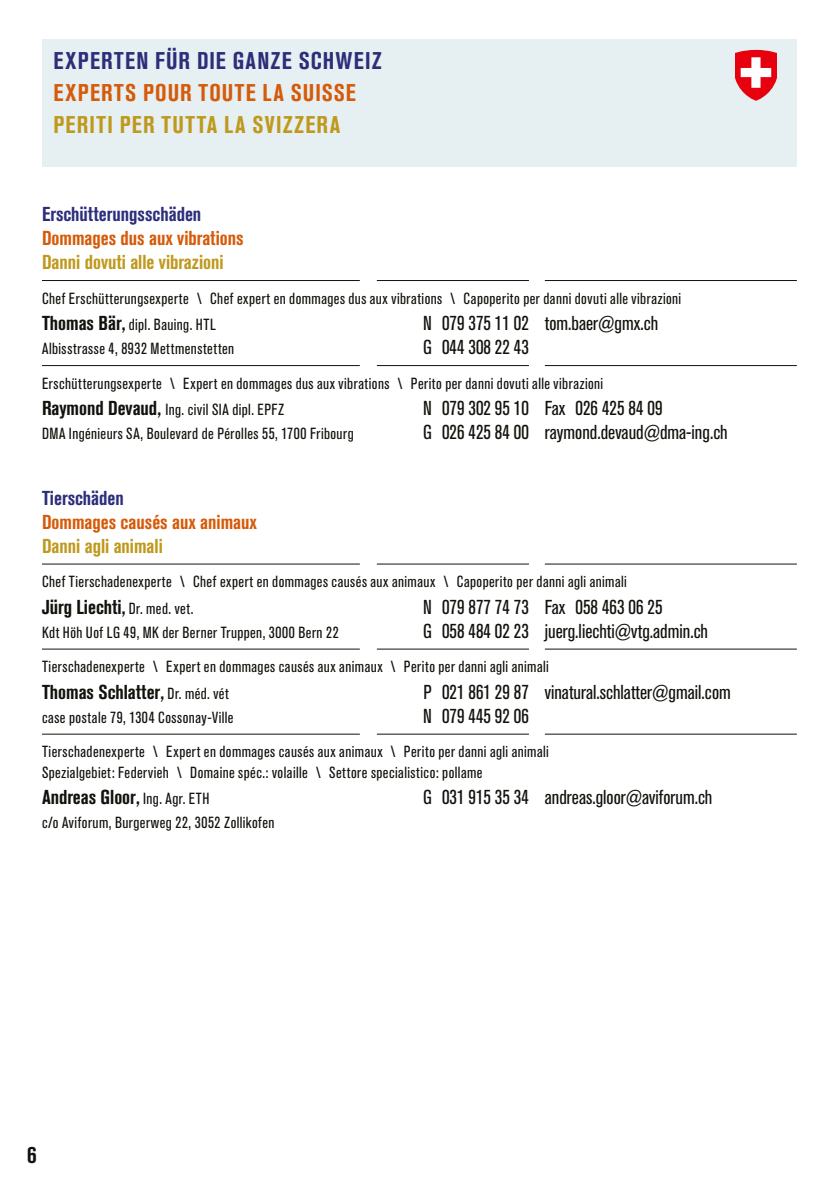
<style>
.page{position:relative;width:840px;height:1191px;background:#fff}
.page>*{position:absolute;margin:0;border:0;box-sizing:border-box;transform-origin:0 0}
.Haupt-Rubriktitel{font:700 condensed 24px/32px "Akzidenz Grotesk Pro";letter-spacing:.05em;color:#d55a09}
.Haupt-Rubriktitel-2{font:700 condensed 24px "Akzidenz Grotesk Pro";letter-spacing:.05em;color:#2c2e7a}
.t1{font:700 condensed 24px "Akzidenz Grotesk Pro";color:#12120d}
.ZEM_Standard_deutsch{font:condensed 20px "Akzidenz Grotesk Pro";color:#12120d}
.ZEM_Standard_deutsch-2{font:700 condensed 20px "Akzidenz Grotesk Pro";color:#12120d}
.ZEM_Standard_deutsch-3{font:700 condensed 20px "Akzidenz Grotesk Pro";color:#d55a09}
.ZEM_Standard_deutsch-4{font:700 condensed 20px "Akzidenz Grotesk Pro";color:#bf991d}
.ZEM_Standard_deutsch-5{font:700 condensed 20px "Akzidenz Grotesk Pro";color:#2c2e7a}
.ZEM_Standard_deutsch-6{font:condensed 16px/24px "Akzidenz Grotesk Pro";letter-spacing:.03em;color:#12120d}
.s1{color:#bf991d}
.s2{font-weight:700;font-size:20px}
.s3{font-weight:400;font-size:16px}
</style>
<div class="page">
<div style="left:42px;top:40px;width:754px;height:127px;background:#e6eff1"></div>
<hr style="left:42px;top:280px;width:317px;height:1px;background:#12120d">
<hr style="left:376px;top:280px;width:152px;height:1px;background:#12120d">
<hr style="left:544px;top:280px;width:252px;height:1px;background:#12120d">
<hr style="left:42px;top:365px;width:317px;height:1px;background:#12120d">
<hr style="left:376px;top:365px;width:152px;height:1px;background:#12120d">
<hr style="left:544px;top:365px;width:252px;height:1px;background:#12120d">
<hr style="left:42px;top:564px;width:317px;height:1px;background:#12120d">
<hr style="left:376px;top:564px;width:152px;height:1px;background:#12120d">
<hr style="left:544px;top:564px;width:252px;height:1px;background:#12120d">
<hr style="left:42px;top:649px;width:317px;height:1px;background:#12120d">
<hr style="left:376px;top:649px;width:152px;height:1px;background:#12120d">
<hr style="left:544px;top:649px;width:252px;height:1px;background:#12120d">
<hr style="left:42px;top:734px;width:317px;height:1px;background:#12120d">
<hr style="left:376px;top:734px;width:152px;height:1px;background:#12120d">
<hr style="left:544px;top:734px;width:252px;height:1px;background:#12120d">
<svg style="left:735px;top:50px;width:41px;height:51px;background:#ec626a"></svg>
<p class="Haupt-Rubriktitel-2" style="left:53px;top:45px;width:330px">EXPERTEN FÜR DIE GANZE SCHWEIZ</p>
<p class="Haupt-Rubriktitel" style="left:53px;top:76px;width:304px">EXPERTS POUR TOUTE LA SUISSE<br><span class="s1">PERITI PER TUTTA LA SVIZZERA</span></p>
<p class="ZEM_Standard_deutsch-5" style="left:42px;top:201px;width:161px">Erschütterungsschäden</p>
<p class="ZEM_Standard_deutsch-3" style="left:42px;top:225px;width:203px">Dommages dus aux vibrations</p>
<p class="ZEM_Standard_deutsch-4" style="left:42px;top:249px;width:183px">Danni dovuti alle vibrazioni</p>
<p class="ZEM_Standard_deutsch-6" style="left:42px;top:286px;width:640px">Chef Erschütterungsexperte \ Chef expert en dommages dus aux vibrations \ Capoperito per danni dovuti alle vibrazioni</p>
<p class="ZEM_Standard_deutsch-6" style="left:42px;top:312px;width:194px"><span class="s2">Thomas Bär,</span> dipl. Bauing. HTL<br>Albisstrasse 4, 8932 Mettmenstetten</p>
<p class="ZEM_Standard_deutsch" style="left:423px;top:310px;width:107px">N 079 375 11 02</p>
<p class="ZEM_Standard_deutsch" style="left:544px;top:310px;width:115px">tom.baer@gmx.ch</p>
<p class="ZEM_Standard_deutsch" style="left:423px;top:334px;width:107px">G 044 308 22 43</p>
<p class="ZEM_Standard_deutsch-6" style="left:42px;top:371px;width:562px">Erschütterungsexperte \ Expert en dommages dus aux vibrations \ Perito per danni dovuti alle vibrazioni</p>
<p class="ZEM_Standard_deutsch-6" style="left:42px;top:397px;width:313px"><span class="s2">Raymond Devaud,</span> Ing. civil SIA dipl. EPFZ<br>DMA Ingénieurs SA, Boulevard de Pérolles 55, 1700 Fribourg</p>
<p class="ZEM_Standard_deutsch" style="left:423px;top:395px;width:107px">N 079 302 95 10</p>
<p class="ZEM_Standard_deutsch" style="left:544px;top:395px;width:119px">Fax 026 425 84 09</p>
<p class="ZEM_Standard_deutsch" style="left:544px;top:419px;width:184px">raymond.devaud@dma-ing.ch</p>
<p class="ZEM_Standard_deutsch" style="left:423px;top:419px;width:107px">G 026 425 84 00</p>
<p class="ZEM_Standard_deutsch-5" style="left:42px;top:485px;width:83px">Tierschäden</p>
<p class="ZEM_Standard_deutsch-3" style="left:42px;top:509px;width:216px">Dommages causés aux animaux</p>
<p class="ZEM_Standard_deutsch-4" style="left:42px;top:533px;width:122px">Danni agli animali</p>
<p class="ZEM_Standard_deutsch-6" style="left:42px;top:569px;width:586px">Chef Tierschadenexperte \ Chef expert en dommages causés aux animaux \ Capoperito per danni agli animali</p>
<p class="ZEM_Standard_deutsch-2" style="left:42px;top:594px;width:153px">Jürg Liechti, <span class="s3">Dr. med. vet.</span></p>
<p class="ZEM_Standard_deutsch-6" style="left:42px;top:620px;width:298px">Kdt Höh Uof LG 49, MK der Berner Truppen, 3000 Bern 22</p>
<p class="ZEM_Standard_deutsch" style="left:544px;top:594px;width:119px">Fax 058 463 06 25</p>
<p class="ZEM_Standard_deutsch" style="left:544px;top:618px;width:165px">juerg.liechti@vtg.admin.ch</p>
<p class="ZEM_Standard_deutsch-6" style="left:42px;top:654px;width:508px">Tierschadenexperte \ Expert en dommages causés aux animaux \ Perito per danni agli animali</p>
<p class="ZEM_Standard_deutsch-2" style="left:42px;top:679px;width:188px">Thomas Schlatter, <span class="s3">Dr. méd. vét</span></p>
<p class="ZEM_Standard_deutsch-6" style="left:42px;top:705px;width:193px">case postale 79, 1304 Cossonay-Ville</p>
<p class="ZEM_Standard_deutsch" style="left:423px;top:594px;width:107px">N 079 877 74 73</p>
<p class="ZEM_Standard_deutsch" style="left:423px;top:618px;width:107px">G 058 484 02 23</p>
<p class="ZEM_Standard_deutsch" style="left:423px;top:679px;width:107px">P 021 861 29 87</p>
<p class="ZEM_Standard_deutsch" style="left:423px;top:703px;width:107px">N 079 445 92 06</p>
<p class="ZEM_Standard_deutsch" style="left:544px;top:679px;width:187px">vinatural.schlatter@gmail.com</p>
<p class="ZEM_Standard_deutsch-6" style="left:42px;top:739px;width:508px">Tierschadenexperte \ Expert en dommages causés aux animaux \ Perito per danni agli animali</p>
<p class="ZEM_Standard_deutsch-6" style="left:42px;top:759px;width:442px">Spezialgebiet: Federvieh \ Domaine spéc.: volaille \ Settore specialistico: pollame</p>
<p class="ZEM_Standard_deutsch-2" style="left:42px;top:784px;width:169px">Andreas Gloor, <span class="s3">Ing. Agr. ETH</span></p>
<p class="ZEM_Standard_deutsch-6" style="left:42px;top:810px;width:234px">c/o Aviforum, Burgerweg 22, 3052 Zollikofen</p>
<p class="ZEM_Standard_deutsch" style="left:423px;top:784px;width:107px">G 031 915 35 34</p>
<p class="ZEM_Standard_deutsch" style="left:544px;top:784px;width:169px">andreas.gloor@aviforum.ch</p>
<h1 class="t1" style="left:27px;top:1138px;width:10px">6</h1>
</div>
